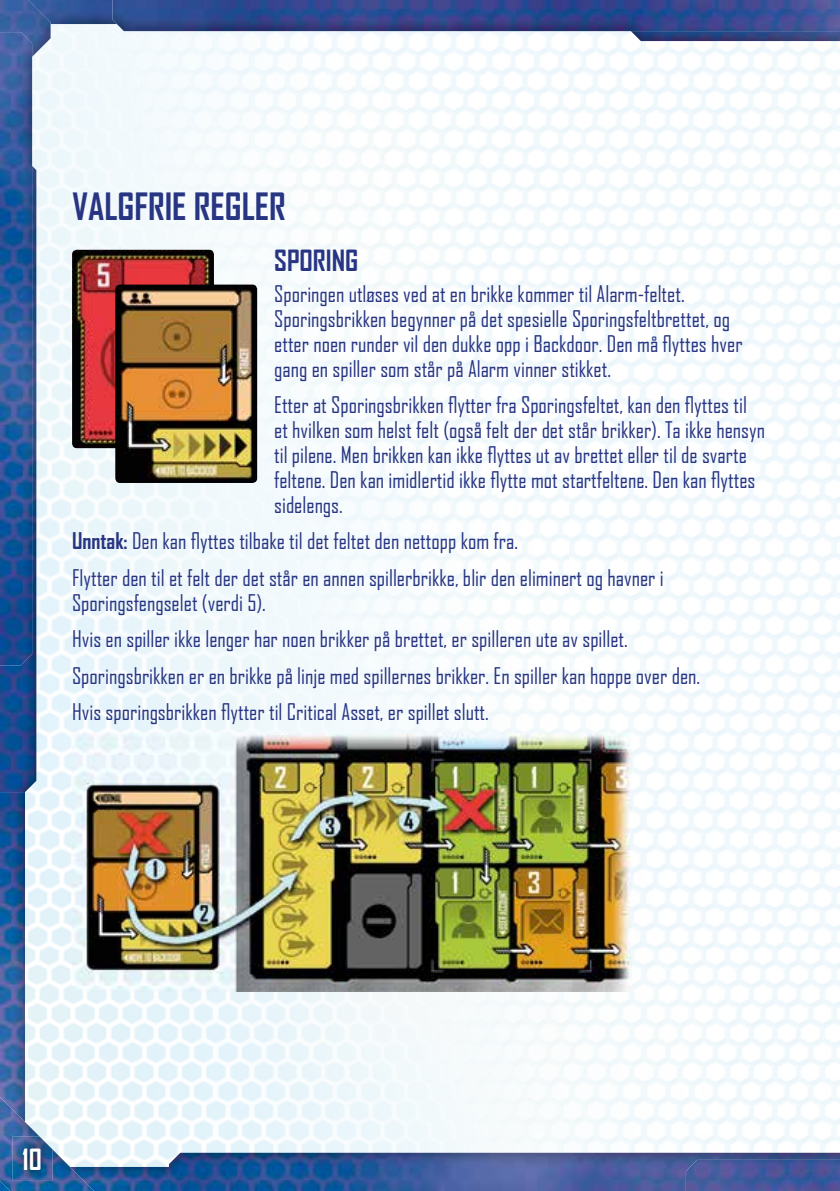
<style>
.page{position:relative;width:840px;height:1191px;background:#fff}
.page>*{position:absolute;margin:0;border:0;box-sizing:border-box;transform-origin:0 0}
.t1{font:700 36px "Agency FB";color:#283583}
.t2{font:700 28px "Agency FB";color:#283583}
.t3{font:700 28px "Agency FB";color:#fff}
.t4{font:22px/25px "Agency FB";color:#283583}
.s1{font-weight:700}
</style>
<div class="page">
<img style="left:25px;top:953px;width:814px;height:214px">
<img style="left:25px;top:24px;width:67px;height:929px">
<img style="left:0;top:792px;width:25px;height:305px">
<img style="left:51px;top:0;width:61px;height:24px">
<img style="left:94px;top:1167px;width:75px;height:24px">
<img style="left:0;top:1097px;width:94px;height:94px">
<img style="left:0;top:0;width:51px;height:57px">
<img style="left:0;top:166px;width:36px;height:626px">
<img style="left:630px;top:31px;width:209px;height:10px">
<img style="left:169px;top:1152px;width:670px;height:39px">
<img style="left:0;top:32px;width:32px;height:633px">
<img style="left:112px;top:0;width:727px;height:31px">
<img style="left:685px;top:1159px;width:154px;height:32px">
<img style="left:12px;top:1136px;width:41px;height:44px">
<img style="left:72px;top:250px;width:142px;height:198px">
<img style="left:115px;top:284px;width:142px;height:199px">
<img style="left:72px;top:733px;width:558px;height:259px">
<h1 class="t1" style="left:72px;top:184px;width:215px">VALGFRIE REGLER</h1>
<p class="t2" style="left:274px;top:243px;width:86px">SPORING</p>
<p class="t4" style="left:274px;top:280px;width:469px">Sporingen utløses ved at en brikke kommer til Alarm-feltet.<br>Sporingsbrikken begynner på det spesielle Sporingsfeltbrettet, og etter noen runder vil den dukke opp i Backdoor. Den må flyttes hver gang en spiller som står på Alarm vinner stikket.</p>
<p class="t4" style="left:274px;top:392px;width:492px">Etter at Sporingsbrikken flytter fra Sporingsfeltet, kan den flyttes til et hvilken som helst felt (også felt der det står brikker). Ta ikke hensyn til pilene. Men brikken kan ikke flyttes ut av brettet eller til de svarte feltene. Den kan imidlertid ikke flytte mot startfeltene. Den kan flyttes sidelengs.</p>
<p class="t4" style="left:72px;top:522px;width:593px;line-height:36.4px"><span class="s1">Unntak:</span> Den kan flyttes tilbake til det feltet den nettopp kom fra.<br>Flytter den til et felt der det står en annen spillerbrikke, blir den eliminert og havner i</p>
<p class="t4" style="left:72px;top:584px;width:629px;line-height:36.4px">Sporingsfengselet (verdi 5).<br>Hvis en spiller ikke lenger har noen brikker på brettet, er spilleren ute av spillet.<br>Sporingsbrikken er en brikke på linje med spillernes brikker. En spiller kan hoppe over den.<br>Hvis sporingsbrikken flytter til Critical Asset, er spillet slutt.</p>
<p class="t3" style="left:22px;top:1141px;width:21px">10</p>
</div>
